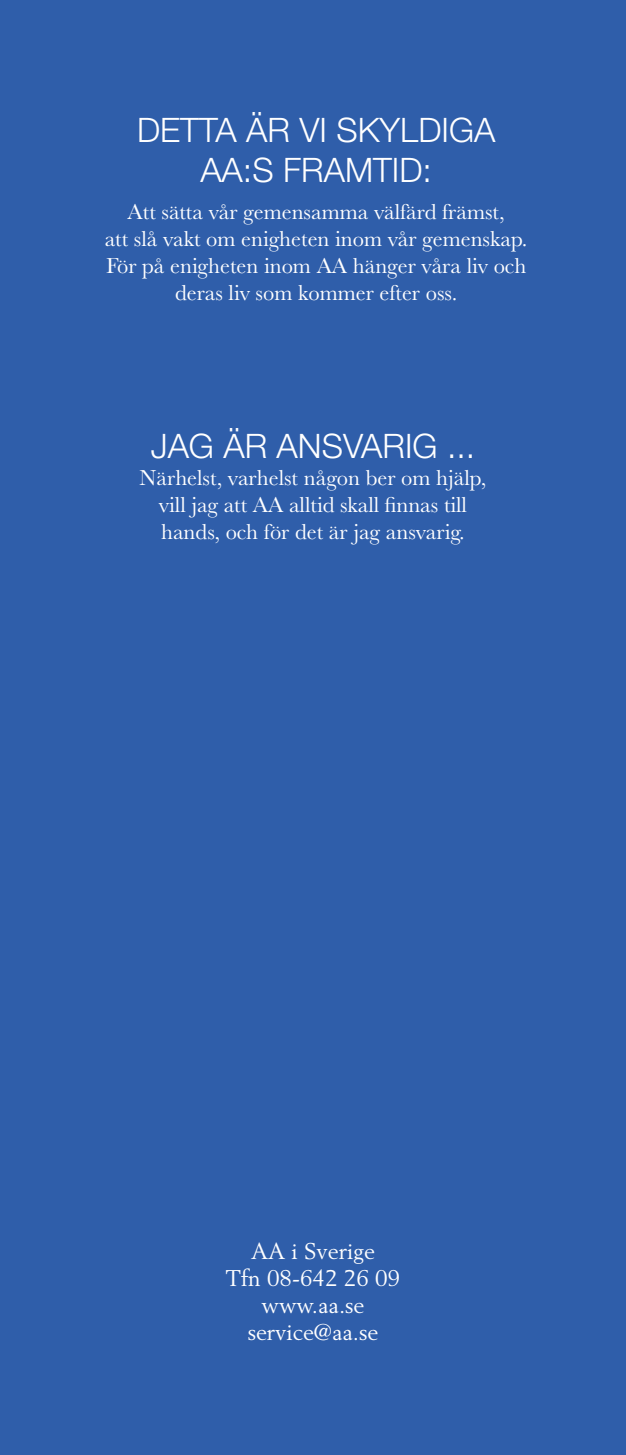
<style>
.page{position:relative;width:626px;height:1455px;background:#fff}
.page>*{position:absolute;margin:0;border:0;box-sizing:border-box;transform-origin:0 0}
.t1{font:300 33.75px/40.5px "Helvetica Neue LT Std";color:#fff;text-align:center}
.t2{font:22.5px/27px "Baskerville MT Std";color:#fff;text-align:center}
.t3{font:22.5px/27px "Berling LT Std";color:#fff;text-align:center}
</style>
<div class="page">
<div style="left:0;top:0;width:625px;height:1454px;background:#2f5eaa"></div>
<h1 class="t1" style="left:137px;top:108px;width:359px">DETTA ÄR VI SKYLDIGA<br>AA:S FRAMTID:</h1>
<p class="t2" style="left:105px;top:198px;width:424px">Att sätta vår gemensamma välfärd främst,<br>att slå vakt om enigheten inom vår gemenskap.<br>För på enigheten inom AA hänger våra liv och deras liv som kommer efter oss.</p>
<h1 class="t1" style="left:151px;top:425px;width:325px">JAG ÄR ANSVARIG ...</h1>
<p class="t2" style="left:139px;top:464px;width:348px">Närhelst, varhelst någon ber om hjälp, vill jag att AA alltid skall finnas till hands, och för det är jag ansvarig.</p>
<p class="t3" style="left:225px;top:1237px;width:176px">AA i Sverige<br>Tfn 08-642 26 09 www.aa.se service@aa.se</p>
</div>
